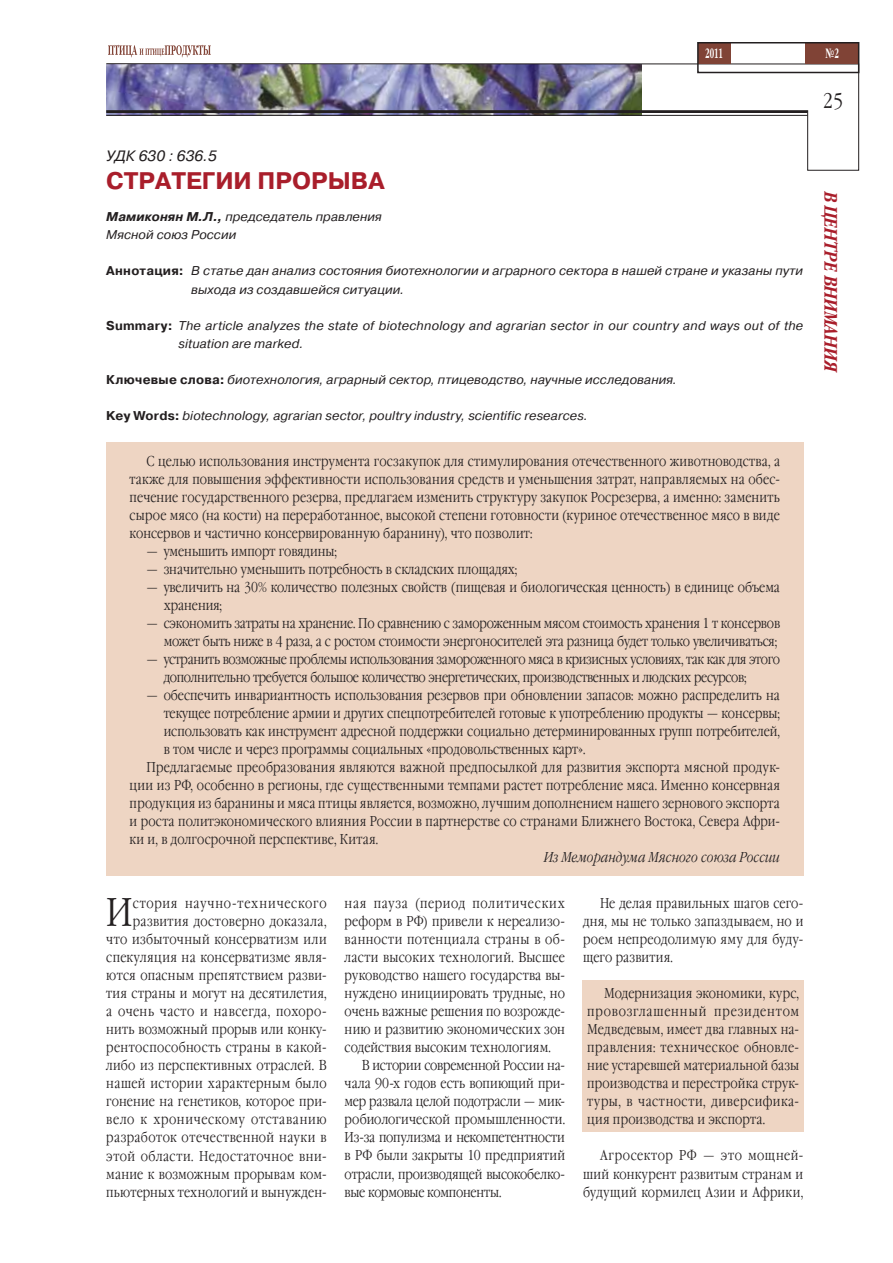
<style>
.page{position:relative;width:893px;height:1263px;background:#fff}
.page>*{position:absolute;margin:0;border:0;box-sizing:border-box;transform-origin:0 0}
.t1{font:300 40.05px "Garamond Narrow C";color:#231f20}
.t2{font:700 24px "Pragmatica C";color:#a91e2b}
.t3{font:300 21px "Garamond Narrow C";color:#231f20}
.t4{font:italic 700 18px "Garamond Narrow C";color:#a91e2b}
.t5{font:italic 15px "Pragmatica C";color:#231f20}
.t6{font:300 14.25px/18px "Garamond Narrow C";letter-spacing:.005em;color:#231f20;text-align:justify}
.t7{font:300 14.25px/18px "Garamond Narrow C";letter-spacing:.025em;color:#231f20;text-align:right}
.t8{font:300 14.25px/18px "Garamond Narrow C";letter-spacing:-.02em;color:#231f20}
.t9{font:italic 300 14.25px "Garamond Narrow C";letter-spacing:.01em;color:#231f20}
.t10{font:300 14.25px "Garamond Narrow C";letter-spacing:.035em;color:#231f20}
.t11{font:300 14.25px "Garamond Narrow C";letter-spacing:.05em;color:#231f20}
.t12{font:700 13.5px "Garamond Narrow C";color:#fff;scale:.67 1}
.t13{font:italic 12.75px/18px "Pragmatica C";letter-spacing:.005em;color:#231f20}
.s1{font-weight:700}
.s2{font-weight:700;font-style:normal}
</style>
<div class="page">
<svg style="left:108px;top:45px;width:103px;height:12px"></svg>
<img style="left:106px;top:63px;width:753px;height:108px">
<hr style="left:106px;top:115px;width:702px;height:1px;background:#231f20">
<hr style="left:106px;top:111px;width:702px;height:2px;background:#231f20">
<div style="left:698px;top:43px;width:32px;height:21px;background:#804336"></div>
<div style="left:805px;top:43px;width:54px;height:21px;background:#804336"></div>
<div style="left:697px;top:42px;width:162px;height:31px;border:2px solid #231f20"></div>
<div style="left:582px;top:980px;width:221px;height:151px;background:#eed5c3"></div>
<div style="left:106px;top:443px;width:697px;height:433px;background:#eed5c3"></div>
<p class="t12" style="left:705px;top:46px;width:28px">2011</p>
<p class="t12" style="left:825px;top:46px;width:21px">№2</p>
<p class="t5" style="left:106px;top:150px;width:112px">УДК 630 : 636.5</p>
<h2 class="t2" style="left:106px;top:167px;width:280px">СТРАТЕГИИ ПРОРЫВА</h2>
<p class="t13" style="left:106px;top:209px;width:277px"><span class="s1">Мамиконян М.Л.,</span> председатель правления<br>Мясной союз России</p>
<p class="t13" style="left:191px;top:263px;width:613px;text-indent:-85px"><span class="s2">Аннотация:</span> В статье дан анализ состояния биотехнологии и аграрного сектора в нашей стране и указаны пути выхода из создавшейся ситуации.</p>
<p class="t13" style="left:179px;top:317px;width:626px;text-indent:-72px"><span class="s2">Summary:</span> The article analyzes the state of biotechnology and agrarian sector in our country and ways out of the situation are marked.</p>
<p class="t13" style="left:106px;top:371px;width:572px"><span class="s2">Ключевые слова:</span> биотехнология, аграрный сектор, птицеводство, научные исследования.</p>
<p class="t13" style="left:106px;top:408px;width:483px"><span class="s2">Key Words:</span> biotechnology, agrarian sector, poultry industry, scientific researces.</p>
<p class="t6" style="left:130px;top:454px;width:652px;text-indent:17px">С целью использования инструмента госзакупок для стимулирования отечественного животноводства, а также для повышения эффективности использования средств и уменьшения затрат, направляемых на обес&shy;печение государственного резерва, предлагаем изменить структуру закупок Росрезерва, а именно: заменить сырое мясо (на кости) на переработанное, высокой степени готовности (куриное отечественное мясо в виде консервов и частично консервированную баранину), что позволит:</p>
<p class="t6" style="left:147px;top:544px;width:192px">— уменьшить импорт говядины;</p>
<p class="t6" style="left:147px;top:562px;width:372px">— значительно уменьшить потребность в складских площадях;</p>
<p class="t6" style="left:164px;top:580px;width:618px;text-indent:-17px">— увеличить на 30% количество полезных свойств (пищевая и биологическая ценность) в единице объема хранения;</p>
<p class="t6" style="left:147px;top:616px;width:635px;text-align:right">— сэкономить затраты на хранение. По сравнению с замороженным мясом стоимость хранения 1 т консервов может быть ниже в 4 раза, а с ростом стоимости энергоносителей эта разница будет только увеличиваться;</p>
<p class="t8" style="left:164px;top:652px;width:618px;text-indent:-17px">— устранить возможные проблемы использования замороженного мяса в кризисных условиях, так как для этого дополнительно требуется большое количество энергетических, производственных и людских ресурсов;</p>
<p class="t6" style="left:147px;top:688px;width:635px">— обеспечить инвариантность использования резервов при обновлении запасов: можно распределить на</p>
<p class="t6" style="left:164px;top:706px;width:618px">текущее потребление армии и других спецпотребителей готовые к употреблению продукты — консервы;</p>
<p class="t6" style="left:164px;top:724px;width:618px">использовать как инструмент адресной поддержки социально детерминированных групп потребителей,</p>
<p class="t6" style="left:164px;top:742px;width:423px">в том числе и через программы социальных «продовольственных карт».</p>
<p class="t6" style="left:147px;top:760px;width:635px">Предлагаемые преобразования являются важной предпосылкой для развития экспорта мясной продук-</p>
<p class="t6" style="left:130px;top:778px;width:652px">ции из РФ, особенно в регионы, где существенными темпами растет потребление мяса. Именно консервная</p>
<p class="t6" style="left:130px;top:796px;width:652px">продукция из баранины и мяса птицы является, возможно, лучшим дополнением нашего зернового экспорта</p>
<p class="t6" style="left:130px;top:814px;width:652px">и роста политэкономического влияния России в партнерстве со странами Ближнего Востока, Севера Афри-</p>
<p class="t6" style="left:130px;top:832px;width:250px">ки и, в долгосрочной перспективе, Китая.</p>
<p class="t9" style="left:544px;top:852px;width:237px">Из Меморандума Мясного союза России</p>
<h1 class="t1" style="left:106px;top:898px;width:28px">И</h1>
<p class="t7" style="left:106px;top:896px;width:222px">стория научно-технического развития достоверно доказала,<br>что избыточный консерватизм или спекуляция на консерватизме явля&shy;ются опасным препятствием разви&shy;тия страны и могут на десятилетия, а очень часто и навсегда, похоро&shy;нить возможный прорыв или конку&shy;рентоспособность страны в какой&shy;либо из перспективных отраслей. В нашей истории характерным было гонение на генетиков, которое при&shy;вело к хроническому отставанию разработок отечественной науки в этой области. Недостаточное вни&shy;мание к возможным прорывам ком&shy;пьютерных технологий и вынужден-</p>
<p class="t11" style="left:345px;top:898px;width:222px">ная пауза (период политических</p>
<p class="t6" style="left:583px;top:896px;width:222px;text-indent:17px">Не делая правильных шагов сего&shy;дня, мы не только запаздываем, но и роем непреодолимую яму для буду&shy;щего развития.</p>
<p class="t6" style="left:587px;top:986px;width:213px;text-indent:17px">Модернизация экономики, курс, провозглашенный президентом Медведевым, имеет два главных на&shy;правления: техническое обновле&shy;ние устаревшей материальной базы производства и перестройка струк&shy;туры, в частности, диверсифика&shy;ция производства и экспорта.</p>
<p class="t6" style="left:583px;top:1148px;width:222px;text-indent:17px">Агросектор РФ — это мощней&shy;ший конкурент развитым странам и будущий кормилец Азии и Африки,</p>
<p class="t6" style="left:345px;top:914px;width:222px">реформ в РФ) привели к нереализо-</p>
<p class="t10" style="left:345px;top:934px;width:222px">ванности потенциала страны в об-</p>
<p class="t6" style="left:345px;top:950px;width:222px">ласти высоких технологий. Высшее</p>
<p class="t6" style="left:345px;top:968px;width:222px">руководство нашего государства вы-</p>
<p class="t6" style="left:345px;top:986px;width:222px">нуждено инициировать трудные, но</p>
<p class="t6" style="left:345px;top:1004px;width:222px">очень важные решения по возрожде-</p>
<p class="t6" style="left:345px;top:1022px;width:222px">нию и развитию экономических зон</p>
<p class="t6" style="left:345px;top:1040px;width:208px">содействия высоким технологиям.</p>
<p class="t8" style="left:362px;top:1058px;width:205px">В истории современной России на-</p>
<p class="t6" style="left:345px;top:1076px;width:222px">чала 90-х годов есть вопиющий при-</p>
<p class="t6" style="left:345px;top:1094px;width:222px">мер развала целой подотрасли — мик-</p>
<p class="t6" style="left:345px;top:1112px;width:222px">робиологической промышленности.</p>
<p class="t6" style="left:345px;top:1130px;width:222px">Из-за популизма и некомпетентности</p>
<p class="t6" style="left:345px;top:1148px;width:222px">в РФ были закрыты 10 предприятий</p>
<p class="t6" style="left:345px;top:1167px;width:222px">отрасли, производящей высокобелко-</p>
<p class="t8" style="left:345px;top:1185px;width:158px">вые кормовые компоненты.</p>
<h3 class="t3" style="left:823px;top:93px;width:22px">25</h3>
<p class="t4" style="left:841px;top:192px;width:184px;rotate:90deg">В ЦЕНТРЕ ВНИМАНИЯ</p>
</div>
